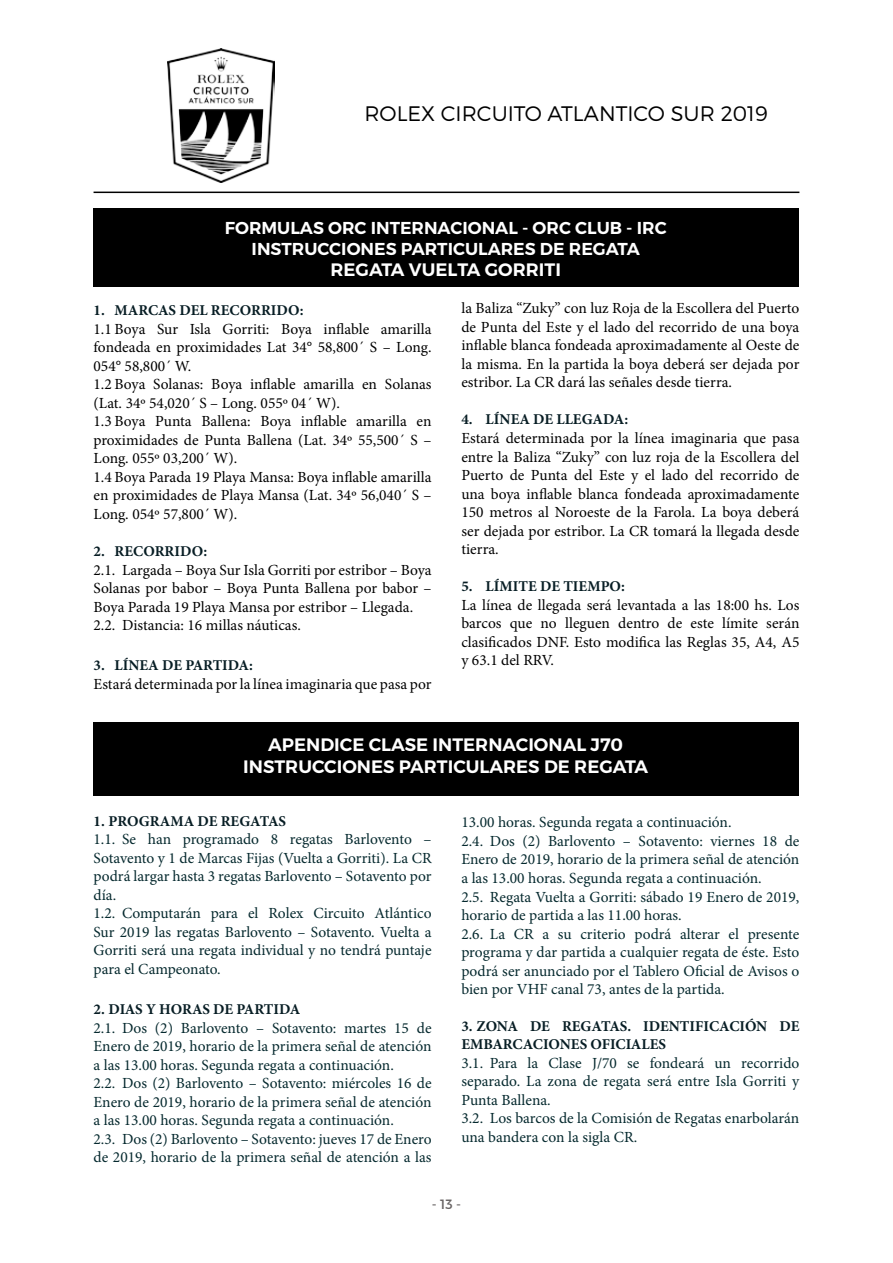
<style>
.page{position:relative;width:893px;height:1263px;background:#fff}
.page>*{position:absolute;margin:0;border:0;box-sizing:border-box;transform-origin:0 0}
.t1{font:300 21px "Montserrat";color:#000}
.t2{font:600 18px/21.6px "Montserrat";color:#fff;text-align:center}
.t3{font:600 17.25px/20.7px "Montserrat";color:#fff;text-align:center}
.t4{font:15.45px/18.6px "Minion Pro";color:#000;text-align:justify}
.t5{font:15.45px/18.6px "Minion Pro";color:#05292e}
.t6{font:700 15px/18.6px "Minion Pro";color:#071d24}
.t7{font:13.5px "Montserrat";color:#686464}
</style>
<div class="page">
<img style="left:167px;top:49px;width:107px;height:134px">
<hr style="left:94px;top:192px;width:705px;height:1px;background:#000">
<div style="left:94px;top:208px;width:705px;height:78px;background:#000"></div>
<div style="left:94px;top:722px;width:705px;height:73px;background:#000"></div>
<h1 class="t1" style="left:364px;top:101px;width:405px">ROLEX CIRCUITO ATLANTICO SUR 2019</h1>
<p class="t3" style="left:225px;top:218px;width:443px">FORMULAS ORC INTERNACIONAL - ORC CLUB - IRC<br>INSTRUCCIONES PARTICULARES DE REGATA</p>
<p class="t2" style="left:330px;top:259px;width:232px">REGATA VUELTA GORRITI</p>
<p class="t6" style="left:94px;top:301px;width:212px">1. MARCAS DEL RECORRIDO:</p>
<p class="t4" style="left:94px;top:319px;width:340px;text-align:left">1.1 Boya Sur Isla Gorriti: Boya inflable amarilla fondeada en proximidades Lat 34° 58,800´ S – Long.<br>054° 58,800´ W.<br>1.2 Boya Solanas: Boya inflable amarilla en Solanas (Lat. 34º 54,020´ S – Long. 055º 04´ W).<br>1.3 Boya Punta Ballena: Boya inflable amarilla en proximidades de Punta Ballena (Lat. 34º 55,500´ S – Long. 055º 03,200´ W).<br>1.4 Boya Parada 19 Playa Mansa: Boya inflable amarilla en proximidades de Playa Mansa (Lat. 34º 56,040´ S – Long. 054º 57,800´ W).</p>
<p class="t6" style="left:94px;top:542px;width:115px">2. RECORRIDO:</p>
<p class="t4" style="left:94px;top:560px;width:340px;text-align:left">2.1. Largada – Boya Sur Isla Gorriti por estribor – Boya Solanas por babor – Boya Punta Ballena por babor – Boya Parada 19 Playa Mansa por estribor – Llegada.<br>2.2. Distancia: 16 millas náuticas.</p>
<p class="t6" style="left:94px;top:656px;width:161px">3. LÍNEA DE PARTIDA:</p>
<p class="t4" style="left:94px;top:675px;width:340px">Estará determinada por la línea imaginaria que pasa por</p>
<p class="t4" style="left:461px;top:299px;width:340px">la Baliza “Zuky” con luz Roja de la Escollera del Puerto de Punta del Este y el lado del recorrido de una boya inflable blanca fondeada aproximadamente al Oeste de la misma. En la partida la boya deberá ser dejada por estribor. La CR dará las señales desde tierra.</p>
<p class="t6" style="left:461px;top:410px;width:168px">4. LÍNEA DE LLEGADA:</p>
<p class="t4" style="left:461px;top:429px;width:340px">Estará determinada por la línea imaginaria que pasa entre la Baliza “Zuky” con luz roja de la Escollera del Puerto de Punta del Este y el lado del recorrido de una boya inflable blanca fondeada aproximadamente 150 metros al Noroeste de la Farola. La boya deberá ser dejada por estribor. La CR tomará la llegada desde tierra.</p>
<p class="t6" style="left:461px;top:577px;width:165px">5. LÍMITE DE TIEMPO:</p>
<p class="t4" style="left:461px;top:596px;width:340px">La línea de llegada será levantada a las 18:00 hs. Los barcos que no lleguen dentro de este límite serán clasificados DNF. Esto modifica las Reglas 35, A4, A5 y 63.1 del RRV.</p>
<p class="t2" style="left:243px;top:734px;width:407px">APENDICE CLASE INTERNACIONAL J70<br>INSTRUCCIONES PARTICULARES DE REGATA</p>
<p class="t6" style="left:94px;top:811px;width:194px">1. PROGRAMA DE REGATAS</p>
<p class="t5" style="left:94px;top:830px;width:340px">1.1. Se han programado 8 regatas Barlovento – Sotavento y 1 de Marcas Fijas (Vuelta a Gorriti). La CR podrá largar hasta 3 regatas Barlovento – Sotavento por día.<br>1.2. Computarán para el Rolex Circuito Atlántico Sur 2019 las regatas Barlovento – Sotavento. Vuelta a Gorriti será una regata individual y no tendrá puntaje para el Campeonato.</p>
<p class="t6" style="left:94px;top:1000px;width:208px">2. DIAS Y HORAS DE PARTIDA</p>
<p class="t5" style="left:94px;top:1018px;width:340px">2.1. Dos (2) Barlovento – Sotavento: martes 15 de Enero de 2019, horario de la primera señal de atención a las 13.00 horas. Segunda regata a continuación.<br>2.2. Dos (2) Barlovento – Sotavento: miércoles 16 de Enero de 2019, horario de la primera señal de atención a las 13.00 horas. Segunda regata a continuación.<br>2.3. Dos (2) Barlovento – Sotavento: jueves 17 de Enero de 2019, horario de la primera señal de atención a las</p>
<p class="t5" style="left:461px;top:813px;width:340px">13.00 horas. Segunda regata a continuación.<br>2.4. Dos (2) Barlovento – Sotavento: viernes 18 de Enero de 2019, horario de la primera señal de atención a las 13.00 horas. Segunda regata a continuación.<br>2.5. Regata Vuelta a Gorriti: sábado 19 Enero de 2019, horario de partida a las 11.00 horas.<br>2.6. La CR a su criterio podrá alterar el presente programa y dar partida a cualquier regata de éste. Esto podrá ser anunciado por el Tablero Oficial de Avisos o bien por VHF canal 73, antes de la partida.</p>
<p class="t6" style="left:461px;top:1016px;width:340px">3. ZONA DE REGATAS. IDENTIFICACIÓN DE<br>EMBARCACIONES OFICIALES</p>
<p class="t5" style="left:461px;top:1054px;width:339px">3.1. Para la Clase J/70 se fondeará un recorrido separado. La zona de regata será entre Isla Gorriti y Punta Ballena.<br>3.2. Los barcos de la Comisión de Regatas enarbolarán una bandera con la sigla CR.</p>
<p class="t7" style="left:432px;top:1196px;width:31px">- 13 -</p>
</div>
